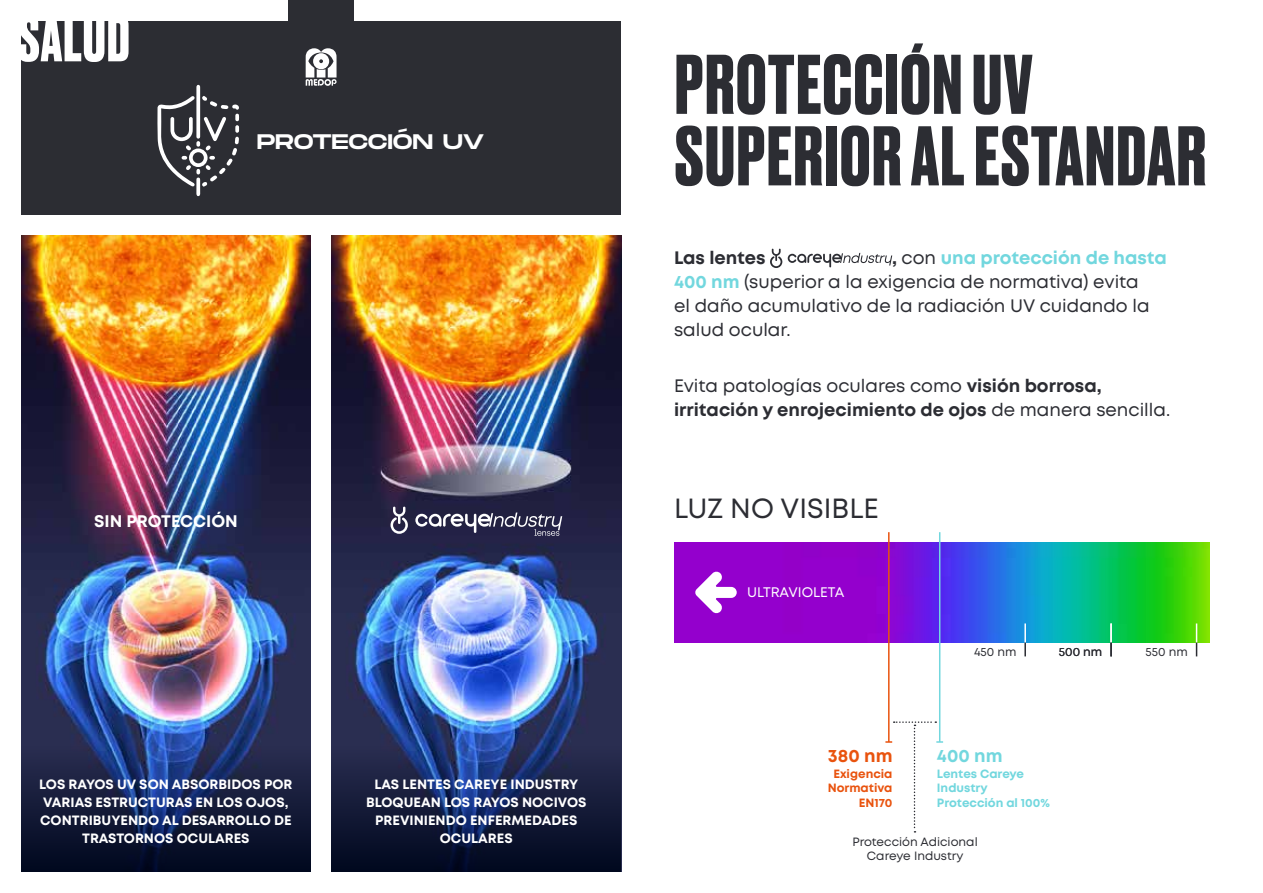
<style>
.page{position:relative;width:1263px;height:893px;background:#fff}
.page>*{position:absolute;margin:0;border:0;box-sizing:border-box;transform-origin:0 0}
.t1{font:700 79.5px/71.6px "Druk";letter-spacing:.02em;color:#2c2d33}
.t2{font:700 60.9px "Druk";letter-spacing:.02em;color:#fff}
.t3{font:27.75px "Mont";color:#2c2d33}
.t4{font:21px "Monument Extended";letter-spacing:-.015em;color:#fff}
.t5{font:18px/24px "Mont";color:#2c2d33}
.t6{font:700 18px/24px "Mont";color:#2c2d33}
.t7{font:700 18px "Mont";color:#e9530e}
.t8{font:700 18px "Mont";color:#72d7de}
.t9{font:700 16.8px "Mont";color:#fff}
.t10{font:13.8px "Mont";color:#fff}
.t11{font:700 13.5px/18px "Mont";color:#fff;text-align:center}
.t12{font:12px/14.4px "Mont";color:#2c2d33;text-align:center}
.t13{font:700 12px/14.4px "Mont";color:#72d7de}
.t14{font:700 12px/14.4px "Mont";color:#e9530e;text-align:right}
.s1{font-weight:700}
.s2{font-weight:700;color:#72d7de}
.s3{font-weight:400}
</style>
<div class="page">
<img style="left:332px;top:235px;width:289px;height:511px">
<img style="left:21px;top:235px;width:290px;height:636px">
<svg style="left:21px;top:746px;width:289px;height:125px;background:#141f45"></svg>
<svg style="left:332px;top:746px;width:289px;height:125px;background:#141f45"></svg>
<div style="left:21px;top:21px;width:600px;height:194px;background:#2c2d33"></div>
<div style="left:288px;top:0;width:66px;height:100px;background:#2c2d33"></div>
<svg style="left:306px;top:48px;width:31px;height:38px"></svg>
<svg style="left:770px;top:249px;width:12px;height:19px"></svg>
<svg style="left:788px;top:253px;width:104px;height:14px"></svg>
<svg style="left:391px;top:506px;width:17px;height:28px"></svg>
<svg style="left:415px;top:512px;width:147px;height:24px;background:#55546e"></svg>
<svg style="left:157px;top:85px;width:82px;height:111px"></svg>
<img style="left:674px;top:542px;width:536px;height:100px">
<hr style="left:888px;top:532px;width:2px;height:210px;background:#e9530e">
<hr style="left:939px;top:532px;width:1px;height:210px;background:#72d7de">
<svg style="left:885px;top:721px;width:58px;height:111px"></svg>
<svg style="left:695px;top:571px;width:42px;height:42px"></svg>
<svg style="left:1024px;top:623px;width:2px;height:33px"></svg>
<svg style="left:1110px;top:623px;width:2px;height:33px"></svg>
<svg style="left:1196px;top:623px;width:1px;height:33px"></svg>
<h2 class="t2" style="left:18px;top:-3px;width:114px">SALUD</h2>
<h3 class="t4" style="left:257px;top:126px;width:230px">PROTECCIÓN UV</h3>
<p class="t9" style="left:94px;top:510px;width:145px">SIN PROTECCIÓN</p>
<p class="t11" style="left:39px;top:774px;width:255px">LOS RAYOS UV SON ABSORBIDOS POR<br>VARIAS ESTRUCTURAS EN LOS OJOS,<br>CONTRIBUYENDO AL DESARROLLO DE<br>TRASTORNOS OCULARES</p>
<p class="t11" style="left:366px;top:774px;width:222px">LAS LENTES CAREYE INDUSTRY<br>BLOQUEAN LOS RAYOS NOCIVOS<br>PREVINIENDO ENFERMEDADES<br>OCULARES</p>
<h1 class="t1" style="left:675px;top:45px;width:533px">PROTECCIÓN UV<br>SUPERIOR AL ESTANDAR</h1>
<h3 class="t5" style="left:674px;top:245px;width:494px;text-indent:218px"><span class="s1">,</span> con <span class="s2">una protección de hasta 400 nm</span> (superior a la exigencia de normativa) evita<br>el daño acumulativo de la radiación UV cuidando la salud ocular.</h3>
<h3 class="t6" style="left:674px;top:245px;width:93px">Las lentes</h3>
<h3 class="t6" style="left:674px;top:374px;width:498px"><span class="s3">Evita patologías oculares como</span> visión borrosa, irritación y enrojecimiento de ojos <span class="s3">de manera sencilla.</span></h3>
<h3 class="t3" style="left:674px;top:490px;width:206px">LUZ NO VISIBLE</h3>
<p class="t10" style="left:747px;top:583px;width:99px">ULTRAVIOLETA</p>
<p class="t12" style="left:974px;top:645px;width:44px">450 nm</p>
<p class="t12" style="left:1059px;top:645px;width:45px">500 nm</p>
<p class="t12" style="left:1146px;top:645px;width:44px">550 nm</p>
<h3 class="t7" style="left:828px;top:743px;width:66px">380 nm</h3>
<h3 class="t8" style="left:937px;top:743px;width:67px">400 nm</h3>
<p class="t14" style="left:828px;top:766px;width:66px">Exigencia<br>Normativa<br>EN170</p>
<p class="t13" style="left:937px;top:766px;width:115px">Lentes Careye<br>Industry<br>Protección al 100%</p>
<p class="t12" style="left:852px;top:834px;width:127px">Protección Adicional<br>Careye Industry</p>
</div>
